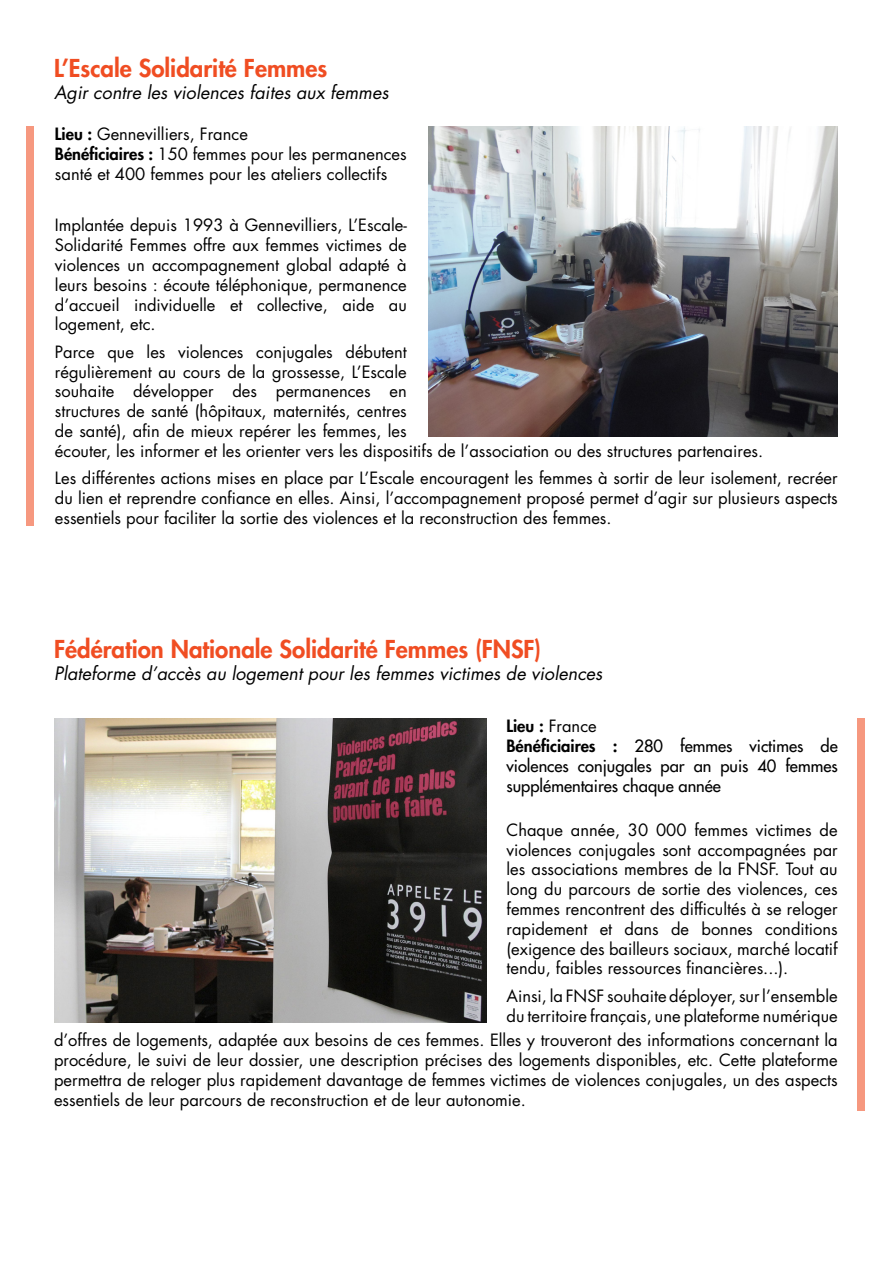
<style>
.page{position:relative;width:893px;height:1263px;background:#fff}
.page>*{position:absolute;margin:0;border:0;box-sizing:border-box;transform-origin:0 0}
.t1{font:800 24px "Futura Std";color:#f04d22}
.t2{font:italic 18px "Futura Std";color:#000}
.t3{font:16.5px/19.8px "Futura Std";color:#000;text-align:justify}
.t4{font:500 16.5px/19.8px "Futura Std";color:#000;text-align:justify}
.s1{font-weight:800}
</style>
<div class="page">
<div style="left:26px;top:127px;width:8px;height:399px;background:#f6987f"></div>
<div style="left:857px;top:719px;width:8px;height:392px;background:#f6987f"></div>
<img style="left:55px;top:719px;width:432px;height:303px">
<img style="left:428px;top:127px;width:410px;height:309px">
<p class="t1" style="left:54px;top:53px;width:275px">L’Escale Solidarité Femmes</p>
<p class="t2" style="left:54px;top:80px;width:336px">Agir contre les violences faites aux femmes</p>
<p class="t3" style="left:55px;top:124px;width:194px"><span class="s1">Lieu :</span> Gennevilliers, France</p>
<p class="t3" style="left:55px;top:144px;width:353px"><span class="s1">Bénéficiaires :</span> 150 femmes pour les permanences santé et 400 femmes pour les ateliers collectifs</p>
<p class="t3" style="left:55px;top:216px;width:353px">Implantée depuis 1993 à Gennevilliers, L’Escale-Solidarité Femmes offre aux femmes victimes de violences un accompagnement global adapté à leurs besoins : écoute téléphonique, permanence d’accueil individuelle et collective, aide au logement, etc.</p>
<p class="t3" style="left:55px;top:342px;width:353px">Parce que les violences conjugales débutent régulièrement au cours de la grossesse, L’Escale souhaite développer des permanences en structures de santé (hôpitaux, maternités, centres de santé), afin de mieux repérer les femmes, les</p>
<p class="t3" style="left:55px;top:441px;width:710px">écouter, les informer et les orienter vers les dispositifs de l’association ou des structures partenaires.</p>
<p class="t3" style="left:55px;top:468px;width:784px">Les différentes actions mises en place par L’Escale encouragent les femmes à sortir de leur isolement, recréer du lien et reprendre confiance en elles. Ainsi, l’accompagnement proposé permet d’agir sur plusieurs aspects essentiels pour faciliter la sortie des violences et la reconstruction des femmes.</p>
<p class="t1" style="left:54px;top:634px;width:489px">Fédération Nationale Solidarité Femmes (FNSF)</p>
<p class="t2" style="left:54px;top:661px;width:550px">Plateforme d’accès au logement pour les femmes victimes de violences</p>
<p class="t3" style="left:506px;top:716px;width:92px"><span class="s1">Lieu :</span> France</p>
<p class="t4" style="left:506px;top:736px;width:333px"><span class="s1">Bénéficiaires :</span> 280 femmes victimes de violences conjugales par an puis 40 femmes supplémentaires chaque année</p>
<p class="t3" style="left:506px;top:820px;width:333px">Chaque année, 30 000 femmes victimes de violences conjugales sont accompagnées par les associations membres de la FNSF. Tout au long du parcours de sortie des violences, ces femmes rencontrent des difficultés à se reloger rapidement et dans de bonnes conditions (exigence des bailleurs sociaux, marché locatif tendu, faibles ressources financières...).</p>
<p class="t3" style="left:506px;top:986px;width:333px">Ainsi, la FNSF souhaite déployer, sur l’ensemble du territoire français, une plateforme numérique</p>
<p class="t3" style="left:54px;top:1030px;width:785px">d’offres de logements, adaptée aux besoins de ces femmes. Elles y trouveront des informations concernant la procédure, le suivi de leur dossier, une description précises des logements disponibles, etc. Cette plateforme permettra de reloger plus rapidement davantage de femmes victimes de violences conjugales, un des aspects essentiels de leur parcours de reconstruction et de leur autonomie.</p>
</div>
